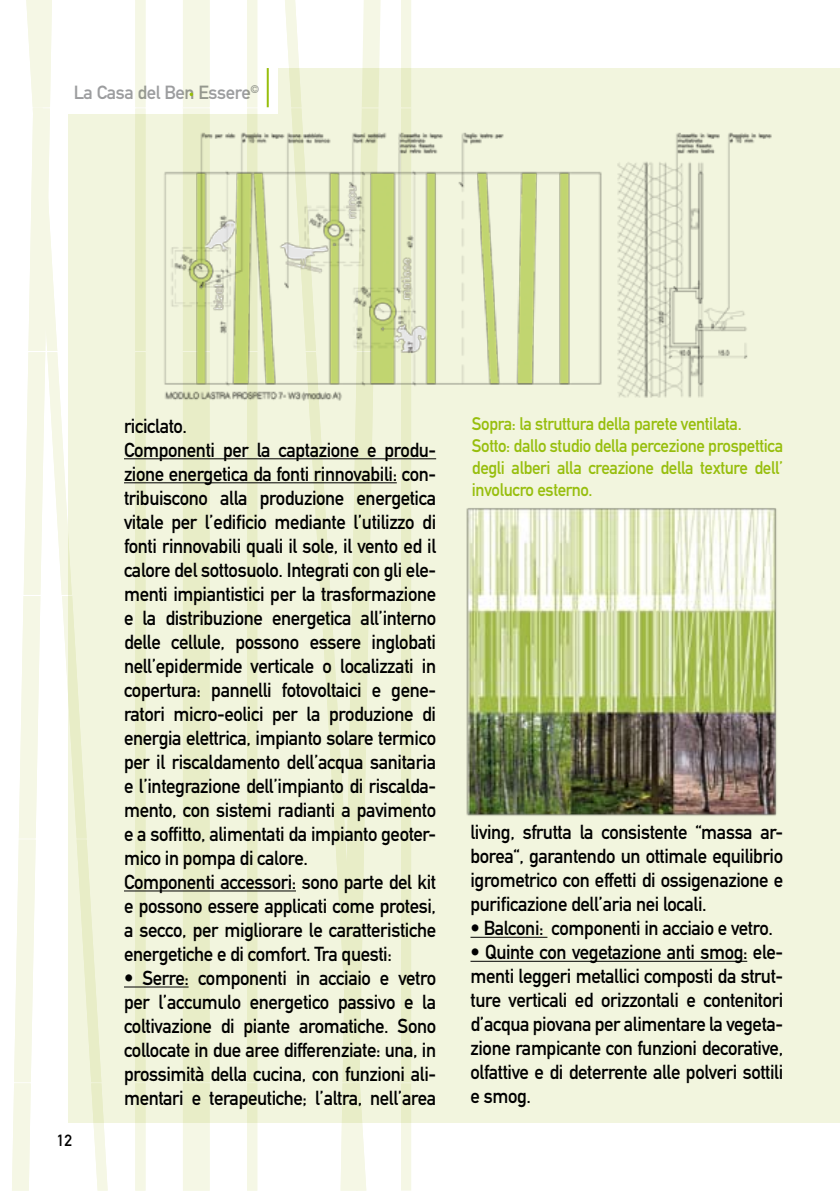
<style>
.page{position:relative;width:840px;height:1191px;background:#fff}
.page>*{position:absolute;margin:0;border:0;box-sizing:border-box;transform-origin:0 0}
.t1{font:20px/24px "DIN Mittelschrift";letter-spacing:-.02em;color:#000;text-align:justify;scale:.94 1}
.t2{font:18.8px "DIN Mittelschrift";letter-spacing:-.02em;color:#9c9d9f}
.t3{font:18px/22px "DIN Mittelschrift";letter-spacing:-.02em;color:#97be0d;scale:.94 1}
.t4{font:16px "DIN Mittelschrift";color:#000}
</style>
<div class="page">
<div style="left:68px;top:68px;width:771px;height:1055px;background:#f2f5de"></div>
<svg style="left:124px;top:596px;width:287px;height:594px"></svg>
<svg style="left:108px;top:0;width:303px;height:595px"></svg>
<svg style="left:285px;top:0;width:88px;height:1190px"></svg>
<svg style="left:247px;top:0;width:10px;height:1190px;background:#eaeecc"></svg>
<svg style="left:135px;top:0;width:10px;height:1190px;background:#eaeecd"></svg>
<svg style="left:12px;top:0;width:96px;height:1190px"></svg>
<hr style="left:124px;top:458px;width:312px;height:1px;background:#000">
<hr style="left:124px;top:482px;width:272px;height:1px;background:#000">
<hr style="left:124px;top:890px;width:172px;height:1px;background:#000">
<hr style="left:124px;top:986px;width:64px;height:1px;background:#000">
<hr style="left:470px;top:936px;width:77px;height:1px;background:#000">
<hr style="left:470px;top:960px;width:276px;height:1px;background:#000">
<img style="left:466px;top:508px;width:311px;height:308px">
<img style="left:130px;top:120px;width:642px;height:292px">
<svg style="left:183px;top:0;width:26px;height:1190px;background:#e5eac4"></svg>
<p class="t2" style="left:73px;top:81px;width:187px">La Casa del Ben Essere<sup>©</sup></p>
<p class="t4" style="left:57px;top:1131px;width:17px">12</p>
<p class="t1" style="left:124px;top:414px;width:333px;text-align:left">riciclato.<br>Componenti per la captazione e produ&shy;zione energetica da fonti rinnovabili: con&shy;tribuiscono alla produzione energetica vitale per l’edificio mediante l’utilizzo di fonti rinnovabili quali il sole, il vento ed il calore del sottosuolo. Integrati con gli ele&shy;menti impiantistici per la trasformazione e la distribuzione energetica all’interno delle cellule, possono essere inglobati nell’epidermide verticale o localizzati in copertura: pannelli fotovoltaici e gene&shy;ratori micro-eolici per la produzione di energia elettrica, impianto solare termico per il riscaldamento dell’acqua sanitaria e l’integrazione dell’impianto di riscalda&shy;mento, con sistemi radianti a pavimento e a soffitto, alimentati da impianto geoter&shy;mico in pompa di calore.<br>Componenti accessori: sono parte del kit e possono essere applicati come protesi, a secco, per migliorare le caratteristiche energetiche e di comfort. Tra questi:</p>
<p class="t1" style="left:124px;top:966px;width:333px">• Serre: componenti in acciaio e vetro per l’accumulo energetico passivo e la coltivazione di piante aromatiche. Sono collocate in due aree differenziate: una, in prossimità della cucina, con funzioni ali&shy;mentari e terapeutiche; l’altra, nell’area</p>
<p class="t3" style="left:471px;top:413px;width:332px">Sopra: la struttura della parete ventilata.<br>Sotto: dallo studio della percezione prospettica degli alberi alla creazione della texture dell’ involucro esterno.</p>
<p class="t1" style="left:470px;top:820px;width:334px">living, sfrutta la consistente “massa ar&shy;borea“, garantendo un ottimale equilibrio igrometrico con effetti di ossigenazione e purificazione dell’aria nei locali.</p>
<p class="t1" style="left:470px;top:916px;width:323px">• Balconi: componenti in acciaio e vetro.</p>
<p class="t1" style="left:470px;top:940px;width:334px">• Quinte con vegetazione anti smog: ele&shy;menti leggeri metallici composti da strut&shy;ture verticali ed orizzontali e contenitori d’acqua piovana per alimentare la vegeta&shy;zione rampicante con funzioni decorative, olfattive e di deterrente alle polveri sottili e smog.</p>
</div>
